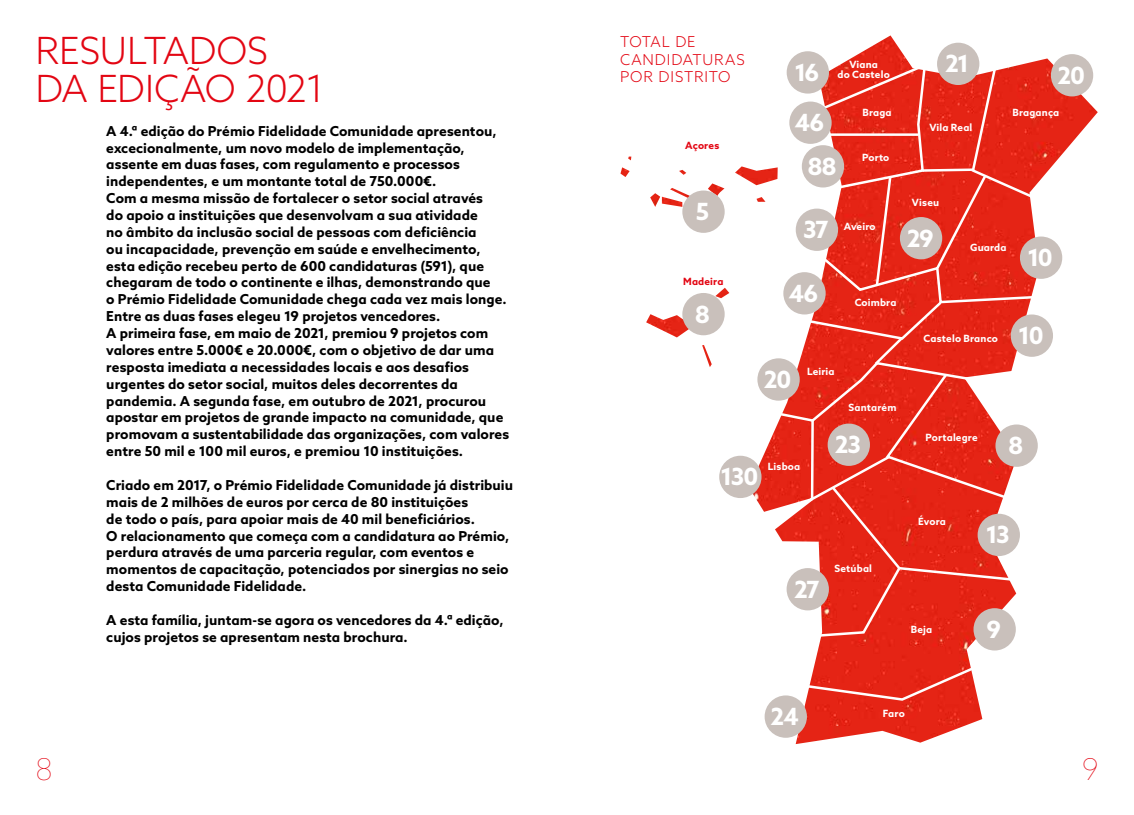
<style>
.page{position:relative;width:1134px;height:815px;background:#fff}
.page>*{position:absolute;margin:0;border:0;box-sizing:border-box;transform-origin:0 0}
.t1{font:300 37.5px/37.5px "Azo Sans";letter-spacing:-.01em;color:#e30613}
.t2{font:100 30px "Azo Sans";color:#e30613}
.t3{font:700 23.75px "Azo Sans";letter-spacing:-.065em;color:#fff}
.t4{font:300 15px/17.5px "Azo Sans";letter-spacing:.055em;color:#e30613}
.t5{font:700 13.75px/16.9px "Azo Sans";letter-spacing:.005em;color:#000}
.t6{font:700 10px/10px "Azo Sans";letter-spacing:.015em;color:#fff;text-align:center}
.t7{font:700 10px "Azo Sans";letter-spacing:.015em;color:#e30613}
</style>
<div class="page">
<img style="left:764px;top:35px;width:334px;height:709px">
<svg style="left:794px;top:654px;width:207px;height:48px"></svg>
<img style="left:646px;top:314px;width:47px;height:23px">
<img style="left:702px;top:345px;width:10px;height:22px">
<img style="left:715px;top:288px;width:14px;height:10px">
<div style="left:719px;top:456px;width:42px;height:42px;background:#c9c0bb;border-radius:50%"></div>
<div style="left:937px;top:43px;width:42px;height:42px;background:#c9c0bb;border-radius:50%"></div>
<div style="left:1051px;top:54px;width:42px;height:42px;background:#c9c0bb;border-radius:50%"></div>
<div style="left:1020px;top:237px;width:42px;height:42px;background:#c9c0bb;border-radius:50%"></div>
<div style="left:765px;top:695px;width:42px;height:43px;background:#c9c0bb;border-radius:50%"></div>
<div style="left:682px;top:293px;width:43px;height:42px;background:#c9c0bb;border-radius:50%"></div>
<div style="left:973px;top:608px;width:43px;height:42px;background:#c9c0bb;border-radius:50%"></div>
<img style="left:735px;top:166px;width:8px;height:12px">
<img style="left:650px;top:193px;width:10px;height:14px">
<img style="left:662px;top:197px;width:20px;height:10px">
<img style="left:670px;top:188px;width:23px;height:10px">
<img style="left:708px;top:183px;width:16px;height:14px">
<svg style="left:620px;top:167px;width:10px;height:10px"></svg>
<svg style="left:743px;top:51px;width:311px;height:591px"></svg>
<svg style="left:679px;top:170px;width:7px;height:5px"></svg>
<div style="left:682px;top:191px;width:43px;height:42px;background:#c9c0bb;border-radius:50%"></div>
<h1 class="t1" style="left:35px;top:32px;width:290px">RESULTADOS<br>DA EDIÇÃO 2021</h1>
<p class="t5" style="left:106px;top:122px;width:404px">A 4.ª edição do Prémio Fidelidade Comunidade apresentou, excecionalmente, um novo modelo de implementação, assente em duas fases, com regulamento e processos independentes, e um montante total de 750.000€.<br>Com a mesma missão de fortalecer o setor social através<br>do apoio a instituições que desenvolvam a sua atividade<br>no âmbito da inclusão social de pessoas com deficiência<br>ou incapacidade, prevenção em saúde e envelhecimento, esta edição recebeu perto de 600 candidaturas (591), que chegaram de todo o continente e ilhas, demonstrando que<br>o Prémio Fidelidade Comunidade chega cada vez mais longe.<br>Entre as duas fases elegeu 19 projetos vencedores.<br>A primeira fase, em maio de 2021, premiou 9 projetos com valores entre 5.000€ e 20.000€, com o objetivo de dar uma resposta imediata a necessidades locais e aos desafios urgentes do setor social, muitos deles decorrentes da pandemia. A segunda fase, em outubro de 2021, procurou apostar em projetos de grande impacto na comunidade, que promovam a sustentabilidade das organizações, com valores entre 50 mil e 100 mil euros, e premiou 10 instituições.</p>
<p class="t5" style="left:106px;top:476px;width:408px">Criado em 2017, o Prémio Fidelidade Comunidade já distribuiu mais de 2 milhões de euros por cerca de 80 instituições<br>de todo o país, para apoiar mais de 40 mil beneficiários.<br>O relacionamento que começa com a candidatura ao Prémio, perdura através de uma parceria regular, com eventos e momentos de capacitação, potenciados por sinergias no seio desta Comunidade Fidelidade.</p>
<p class="t5" style="left:106px;top:611px;width:399px">A esta família, juntam-se agora os vencedores da 4.ª edição, cujos projetos se apresentam nesta brochura.</p>
<p class="t4" style="left:620px;top:33px;width:126px">TOTAL DE<br>CANDIDATURAS<br>POR DISTRITO</p>
<p class="t7" style="left:685px;top:139px;width:36px">Açores</p>
<h3 class="t3" style="left:696px;top:196px;width:15px">5</h3>
<p class="t7" style="left:683px;top:275px;width:42px">Madeira</p>
<h3 class="t3" style="left:695px;top:298px;width:17px">8</h3>
<h3 class="t3" style="left:794px;top:57px;width:27px">16</h3>
<h3 class="t3" style="left:945px;top:48px;width:26px">21</h3>
<p class="t6" style="left:837px;top:60px;width:54px">Viana<br>do Castelo</p>
<p class="t6" style="left:862px;top:107px;width:31px">Braga</p>
<p class="t6" style="left:862px;top:152px;width:29px">Porto</p>
<h3 class="t3" style="left:795px;top:107px;width:31px">46</h3>
<p class="t6" style="left:929px;top:122px;width:44px">Vila Real</p>
<h3 class="t3" style="left:807px;top:150px;width:31px">88</h3>
<p class="t6" style="left:912px;top:197px;width:29px">Viseu</p>
<h3 class="t3" style="left:1057px;top:59px;width:29px">20</h3>
<p class="t6" style="left:1012px;top:107px;width:48px">Bragança</p>
<h3 class="t3" style="left:803px;top:214px;width:27px">37</h3>
<p class="t6" style="left:844px;top:221px;width:33px">Aveiro</p>
<h3 class="t3" style="left:789px;top:277px;width:31px">46</h3>
<p class="t6" style="left:855px;top:297px;width:43px">Coimbra</p>
<h3 class="t3" style="left:764px;top:364px;width:29px">20</h3>
<p class="t6" style="left:807px;top:366px;width:29px">Leiria</p>
<p class="t6" style="left:848px;top:403px;width:49px">Santarém</p>
<h3 class="t3" style="left:835px;top:429px;width:28px">23</h3>
<h3 class="t3" style="left:907px;top:222px;width:28px">29</h3>
<p class="t6" style="left:970px;top:242px;width:38px">Guarda</p>
<h3 class="t3" style="left:1027px;top:242px;width:27px">10</h3>
<p class="t6" style="left:924px;top:334px;width:76px">Castelo Branco</p>
<h3 class="t3" style="left:1018px;top:320px;width:27px">10</h3>
<p class="t6" style="left:925px;top:432px;width:54px">Portalegre</p>
<h3 class="t3" style="left:1008px;top:430px;width:17px">8</h3>
<h3 class="t3" style="left:721px;top:461px;width:39px">130</h3>
<p class="t6" style="left:768px;top:461px;width:34px">Lisboa</p>
<h3 class="t3" style="left:794px;top:573px;width:27px">27</h3>
<p class="t6" style="left:834px;top:563px;width:39px">Setúbal</p>
<p class="t6" style="left:918px;top:516px;width:29px">Évora</p>
<p class="t6" style="left:911px;top:625px;width:23px">Beja</p>
<h3 class="t3" style="left:771px;top:701px;width:30px">24</h3>
<p class="t6" style="left:883px;top:708px;width:24px">Faro</p>
<h3 class="t3" style="left:986px;top:519px;width:25px">13</h3>
<h3 class="t3" style="left:986px;top:613px;width:16px">9</h3>
<h2 class="t2" style="left:35px;top:749px;width:19px">8</h2>
<h2 class="t2" style="left:1082px;top:749px;width:18px">9</h2>
</div>
